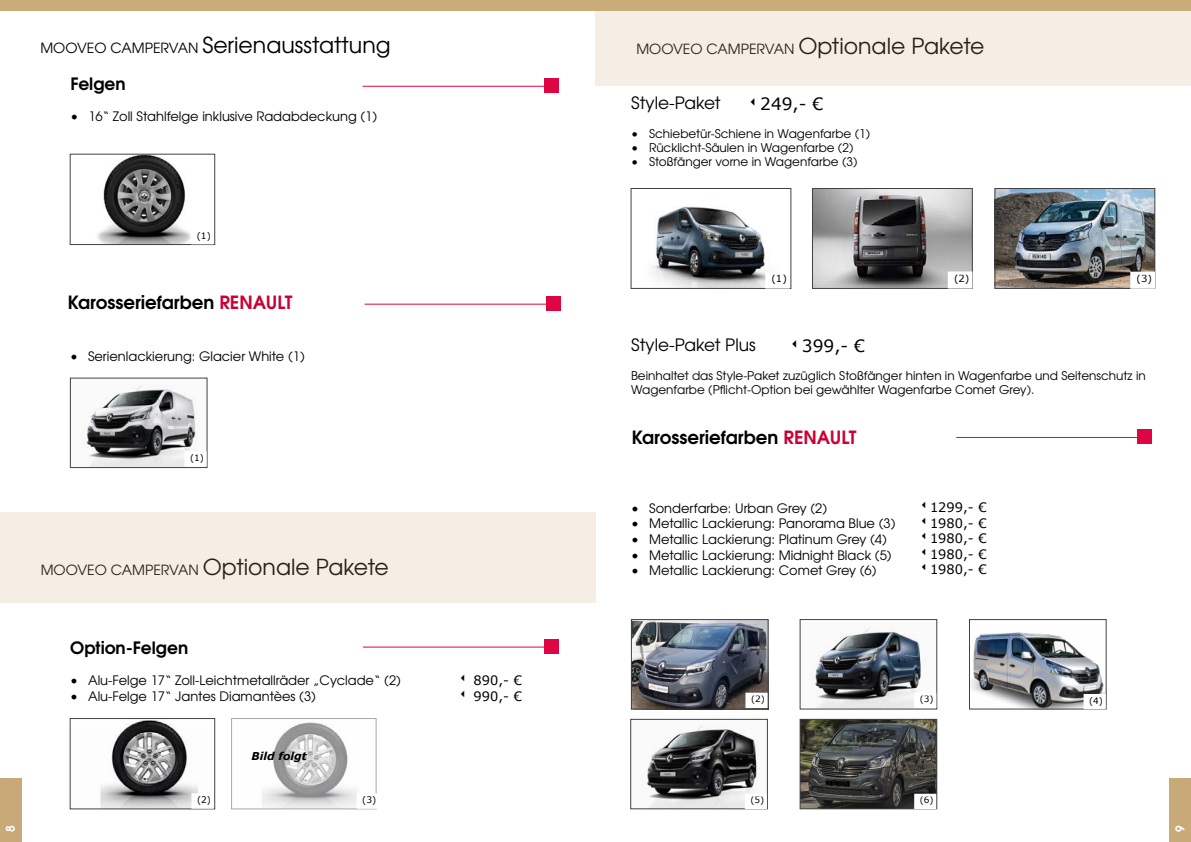
<style>
.page{position:relative;width:1191px;height:842px;background:#fff}
.page>*{position:absolute;margin:0;border:0;box-sizing:border-box;transform-origin:0 0}
.t1{font:22px "Te X Gyre Adventor";color:#000}
.t2{font:700 18.2px "Te X Gyre Adventor";color:#000}
.t3{font:17px "Te X Gyre Adventor";color:#000}
.t4{font:700 17px "Te X Gyre Adventor";color:#000}
.t5{font:17px "Verdana";color:#000}
.t6{font:14px "Te X Gyre Adventor";color:#000}
.t7{font:13px "Te X Gyre Adventor";color:#000}
.t8{font:13px/15.6px "Verdana";color:#000;text-align:justify}
.t9{font:12px/14.4px "Te X Gyre Adventor";color:#000}
.t10{font:700 12px "Te X Gyre Adventor";color:#fff}
.t11{font:italic 700 10.9px "Verdana";color:#000}
.t12{font:10px "Verdana";color:#000}
.t13{font:9px "Verdana";color:#000}
.s1{font-size:14px}
.s2{color:#c03}
.s3{font-size:22px}
</style>
<div class="page">
<div style="left:1137px;top:430px;width:15px;height:14px;background:#de0642"></div>
<hr style="left:956px;top:437px;width:188px;height:1px;background:#de0642">
<img style="left:633px;top:621px;width:133px;height:86px">
<div style="left:631px;top:619px;width:137px;height:90px;border:1px solid #424241"></div>
<div style="left:747px;top:694px;width:19px;height:13px;background:#fff"></div>
<img style="left:971px;top:632px;width:133px;height:75px">
<div style="left:969px;top:619px;width:137px;height:90px;border:1px solid #424241"></div>
<div style="left:1085px;top:695px;width:19px;height:13px;background:#fff"></div>
<img style="left:647px;top:725px;width:111px;height:82px">
<div style="left:630px;top:719px;width:137px;height:90px;border:1px solid #424241"></div>
<div style="left:746px;top:795px;width:19px;height:13px;background:#fff"></div>
<img style="left:811px;top:626px;width:112px;height:81px">
<div style="left:800px;top:619px;width:137px;height:90px;border:1px solid #424241"></div>
<div style="left:915px;top:694px;width:20px;height:13px;background:#fff"></div>
<img style="left:802px;top:721px;width:133px;height:86px">
<div style="left:800px;top:719px;width:137px;height:90px;border:1px solid #424241"></div>
<div style="left:915px;top:795px;width:20px;height:13px;background:#fff"></div>
<img style="left:652px;top:206px;width:114px;height:81px">
<div style="left:631px;top:188px;width:160px;height:101px;border:1px solid #424241"></div>
<img style="left:996px;top:190px;width:157px;height:97px">
<div style="left:994px;top:188px;width:161px;height:101px;border:1px solid #424241"></div>
<img style="left:814px;top:190px;width:156px;height:97px">
<div style="left:812px;top:188px;width:160px;height:101px;border:1px solid #424241"></div>
<div style="left:949px;top:273px;width:22px;height:14px;background:#fff"></div>
<div style="left:947px;top:271px;width:25px;height:18px;border:3px solid #fff"></div>
<div style="left:1131px;top:273px;width:22px;height:14px;background:#fff"></div>
<div style="left:1130px;top:272px;width:25px;height:17px;border:3px solid #fff"></div>
<div style="left:544px;top:79px;width:14px;height:14px;background:#de0642"></div>
<hr style="left:362px;top:86px;width:189px;height:1px;background:#de0642">
<div style="left:0;top:0;width:1191px;height:11px;background:#caac79"></div>
<img style="left:97px;top:156px;width:94px;height:87px">
<div style="left:70px;top:154px;width:145px;height:91px;border:1px solid #424241"></div>
<div style="left:544px;top:639px;width:14px;height:15px;background:#de0642"></div>
<hr style="left:363px;top:647px;width:188px;height:1px;background:#de0642">
<img style="left:262px;top:722px;width:96px;height:85px">
<img style="left:100px;top:720px;width:98px;height:87px">
<div style="left:70px;top:718px;width:145px;height:91px;border:1px solid #424241"></div>
<div style="left:193px;top:795px;width:19px;height:12px;background:#fff"></div>
<div style="left:191px;top:793px;width:23px;height:16px;border:3px solid #fff"></div>
<div style="left:546px;top:297px;width:14px;height:14px;background:#de0642"></div>
<hr style="left:364px;top:304px;width:189px;height:1px;background:#de0642">
<img style="left:83px;top:385px;width:114px;height:81px">
<div style="left:70px;top:378px;width:137px;height:90px;border:1px solid #424241"></div>
<div style="left:186px;top:452px;width:19px;height:13px;background:#fff"></div>
<div style="left:0;top:512px;width:595px;height:91px;background:#f4eee4"></div>
<div style="left:595px;top:11px;width:596px;height:75px;background:#f4eee4"></div>
<div style="left:1169px;top:778px;width:22px;height:64px;background:#c8a978"></div>
<div style="left:0;top:778px;width:21px;height:64px;background:#c8a978"></div>
<h1 class="t1" style="left:40px;top:28px;width:352px"><span class="s1">MOOVEO CAMPERVAN</span> Serienausstattung</h1>
<h3 class="t4" style="left:70px;top:69px;width:57px">Felgen</h3>
<p class="t7" style="left:70px;top:106px;width:308px">• 16“ Zoll Stahlfelge inklusive Radabdeckung (1)</p>
<p class="t13" style="left:197px;top:229px;width:15px">(1)</p>
<h2 class="t2" style="left:68px;top:286px;width:226px">Karosseriefarben <span class="s2">RENAULT</span></h2>
<p class="t7" style="left:70px;top:346px;width:236px">• Serienlackierung: Glacier White (1)</p>
<p class="t13" style="left:190px;top:451px;width:15px">(1)</p>
<p class="t6" style="left:41px;top:559px;width:350px">MOOVEO CAMPERVAN <span class="s3">Optionale Pakete</span></p>
<h3 class="t4" style="left:70px;top:633px;width:120px">Option-Felgen</h3>
<p class="t7" style="left:70px;top:670px;width:332px">• Alu-Felge 17“ Zoll-Leichtmetallräder „Cyclade“ (2)</p>
<p class="t7" style="left:70px;top:686px;width:247px">• Alu-Felge 17“ Jantes Diamantèes (3)</p>
<p class="t11" style="left:251px;top:748px;width:57px">Bild folgt</p>
<p class="t13" style="left:197px;top:793px;width:15px">(2)</p>
<p class="t13" style="left:362px;top:793px;width:15px">(3)</p>
<p class="t8" style="left:473px;top:673px;width:50px">890,- €<br>990,- €</p>
<p class="t6" style="left:636px;top:38px;width:350px">MOOVEO CAMPERVAN <span class="s3">Optionale Pakete</span></p>
<h3 class="t3" style="left:631px;top:89px;width:91px">Style-Paket</h3>
<p class="t9" style="left:631px;top:125px;width:241px">• Schiebetür-Schiene in Wagenfarbe (1)</p>
<p class="t9" style="left:631px;top:140px;width:224px">• Rücklicht-Säulen in Wagenfarbe (2)</p>
<p class="t9" style="left:631px;top:154px;width:228px">• Stoßfänger vorne in Wagenfarbe (3)</p>
<h3 class="t5" style="left:760px;top:92px;width:65px">249,- €</h3>
<p class="t12" style="left:771px;top:272px;width:17px">(1)</p>
<p class="t12" style="left:954px;top:272px;width:17px">(2)</p>
<p class="t12" style="left:1136px;top:272px;width:17px">(3)</p>
<h3 class="t3" style="left:631px;top:331px;width:126px">Style-Paket Plus</h3>
<p class="t9" style="left:631px;top:367px;width:516px">Beinhaltet das Style-Paket zuzüglich Stoßfänger hinten in Wagenfarbe und Seitenschutz in<br>Wagenfarbe (Pflicht-Option bei gewählter Wagenfarbe Comet Grey).</p>
<h3 class="t5" style="left:802px;top:334px;width:65px">399,- €</h3>
<h2 class="t2" style="left:632px;top:422px;width:226px">Karosseriefarben <span class="s2">RENAULT</span></h2>
<p class="t7" style="left:631px;top:498px;width:197px">• Sonderfarbe: Urban Grey (2)</p>
<p class="t7" style="left:631px;top:513px;width:266px">• Metallic Lackierung: Panorama Blue (3)</p>
<p class="t7" style="left:631px;top:529px;width:257px">• Metallic Lackierung: Platinum Grey (4)</p>
<p class="t7" style="left:631px;top:545px;width:262px">• Metallic Lackierung: Midnight Black (5)</p>
<p class="t7" style="left:631px;top:560px;width:247px">• Metallic Lackierung: Comet Grey (6)</p>
<p class="t8" style="left:930px;top:499px;width:58px">1299,- € 1980,- € 1980,- € 1980,- € 1980,- €</p>
<p class="t13" style="left:751px;top:693px;width:15px">(2)</p>
<p class="t13" style="left:1089px;top:694px;width:15px">(4)</p>
<p class="t13" style="left:919px;top:693px;width:15px">(3)</p>
<p class="t13" style="left:750px;top:794px;width:15px">(5)</p>
<p class="t13" style="left:919px;top:794px;width:15px">(6)</p>
<p class="t10" style="left:0;top:832px;width:8px;rotate:-90deg">8</p>
<p class="t10" style="left:1169px;top:832px;width:8px;rotate:-90deg">9</p>
</div>
